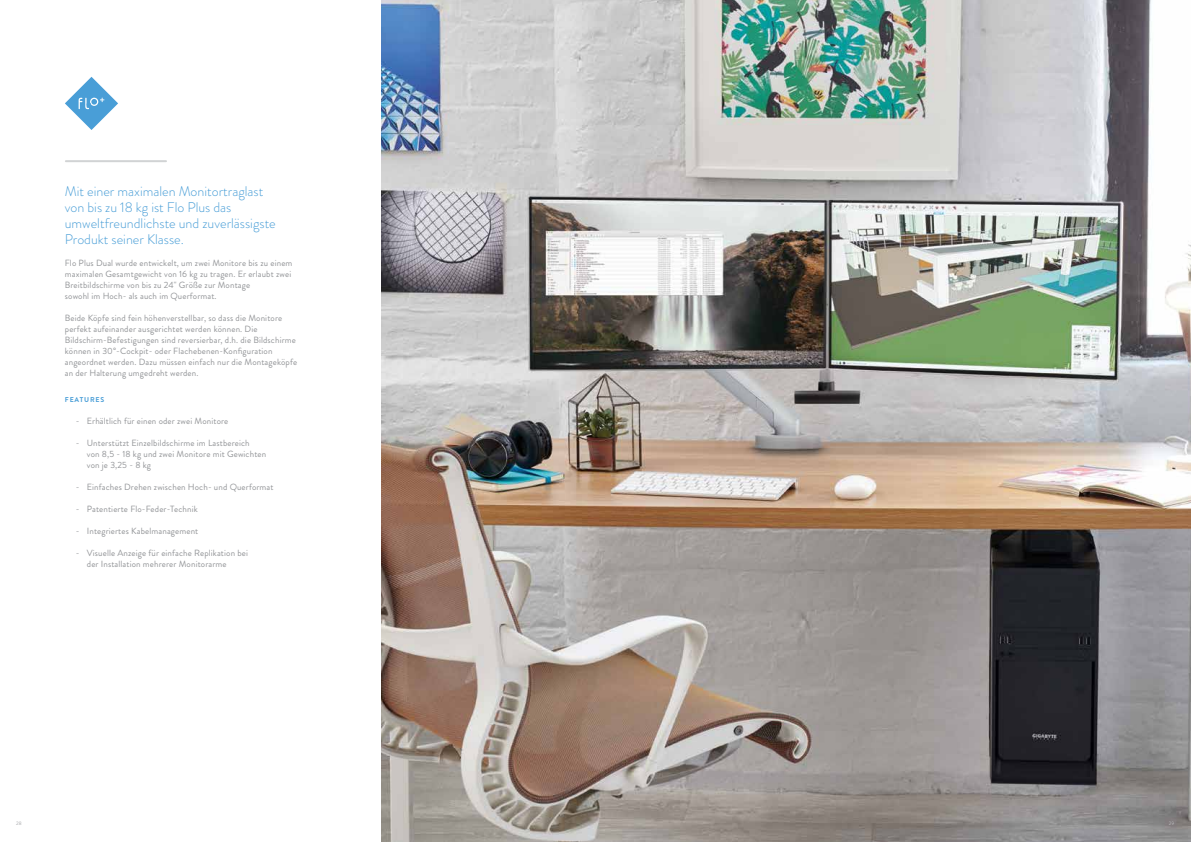
<style>
.page{position:relative;width:1191px;height:842px;background:#fff}
.page>*{position:absolute;margin:0;border:0;box-sizing:border-box;transform-origin:0 0}
.t1{font:300 14px/16px "Brandon Grotesque";color:#499ed7}
.t2{font:9px/11px "Brandon Grotesque";letter-spacing:.015em;color:#939598}
.t3{font:700 7px "Brandon Grotesque";color:#499ed7}
.t4{font:5px "Brandon Grotesque";color:#a7a9ac}
.t5{font:5px "Brandon Grotesque";color:#bec0c1}
</style>
<div class="page">
<hr style="left:66px;top:160px;width:100px;height:2px;background:#d1d3d4">
<svg style="left:65px;top:77px;width:53px;height:53px"></svg>
<img style="left:382px;top:0;width:809px;height:842px">
<h1 class="t1" style="left:65px;top:183px;width:212px">Mit einer maximalen Monitortraglast von bis zu 18 kg ist Flo Plus das umweltfreundlichste und zuverlässigste Produkt seiner Klasse.</h1>
<p class="t2" style="left:65px;top:257px;width:229px">Flo Plus Dual wurde entwickelt, um zwei Monitore bis zu einem maximalen Gesamtgewicht von 16 kg zu tragen. Er erlaubt zwei Breitbildschirme von bis zu 24" Größe zur Montage<br>sowohl im Hoch- als auch im Querformat.</p>
<p class="t2" style="left:65px;top:312px;width:234px">Beide Köpfe sind fein höhenverstellbar, so dass die Monitore perfekt aufeinander ausgerichtet werden können. Die Bildschirm-Befestigungen sind reversierbar, d.h. die Bildschirme können in 30°-Cockpit- oder Flachebenen-Konfiguration angeordnet werden. Dazu müssen einfach nur die Montageköpfe an der Halterung umgedreht werden.</p>
<p class="t3" style="left:65px;top:395px;width:21px">FE ATURE</p>
<p class="t3" style="left:101px;top:395px;width:5px">S</p>
<p class="t2" style="left:76px;top:415px;width:154px">- Erhältlich für einen oder zwei Monitore</p>
<p class="t2" style="left:87px;top:437px;width:181px;text-indent:-11px">- Unterstützt Einzelbildschirme im Lastbereich<br>von 8,5 - 18 kg und zwei Monitore mit Gewichten von je 3,25 - 8 kg</p>
<p class="t2" style="left:76px;top:481px;width:199px">- Einfaches Drehen zwischen Hoch- und Querformat</p>
<p class="t2" style="left:76px;top:503px;width:123px">- Patentierte Flo-Feder-Technik</p>
<p class="t2" style="left:76px;top:525px;width:124px">- Integriertes Kabelmanagement</p>
<p class="t2" style="left:87px;top:547px;width:163px;text-indent:-11px">- Visuelle Anzeige für einfache Replikation bei der Installation mehrerer Monitorarme</p>
<p class="t4" style="left:16px;top:819px;width:7px">28</p>
<p class="t5" style="left:1169px;top:819px;width:7px">29</p>
</div>
